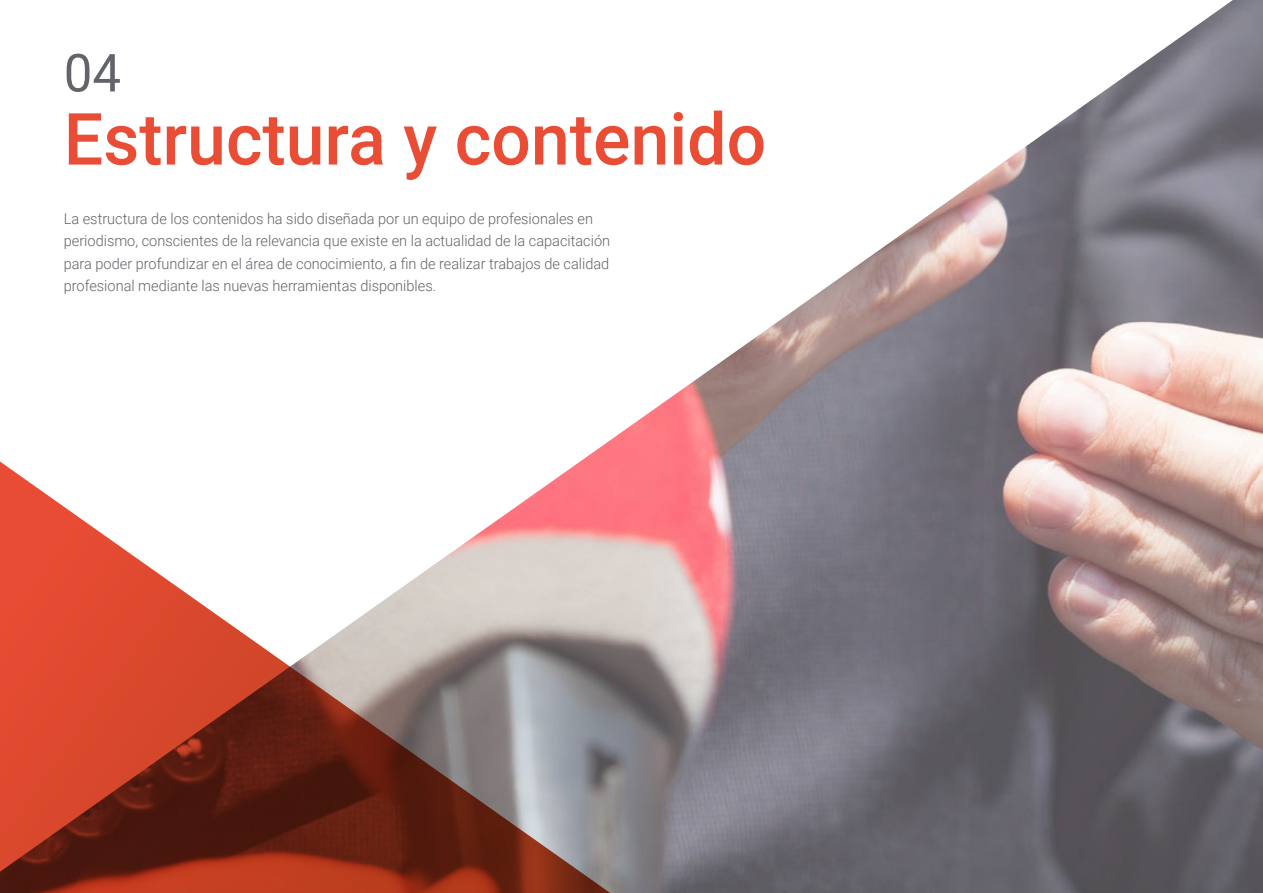
<style>
.page{position:relative;width:1263px;height:893px;background:#fff}
.page>*{position:absolute;margin:0;border:0;box-sizing:border-box;transform-origin:0 0}
.t1{font:500 72px "Roboto";color:#e94d35}
.t2{font:52.5px "Roboto";color:#61646a}
.t3{font:300 15px/22.5px "Roboto";color:#61646a}
</style>
<div class="page">
<img style="left:602px;top:0;width:661px;height:893px">
<svg style="left:0;top:446px;width:640px;height:447px"></svg>
<h2 class="t2" style="left:64px;top:36px;width:59px">04</h2>
<h1 class="t1" style="left:64px;top:89px;width:704px">Estructura y contenido</h1>
<p class="t3" style="left:64px;top:207px;width:548px">La estructura de los contenidos ha sido diseñada por un equipo de profesionales en periodismo, conscientes de la relevancia que existe en la actualidad de la capacitación para poder profundizar en el área de conocimiento, a fin de realizar trabajos de calidad profesional mediante las nuevas herramientas disponibles.</p>
</div>
